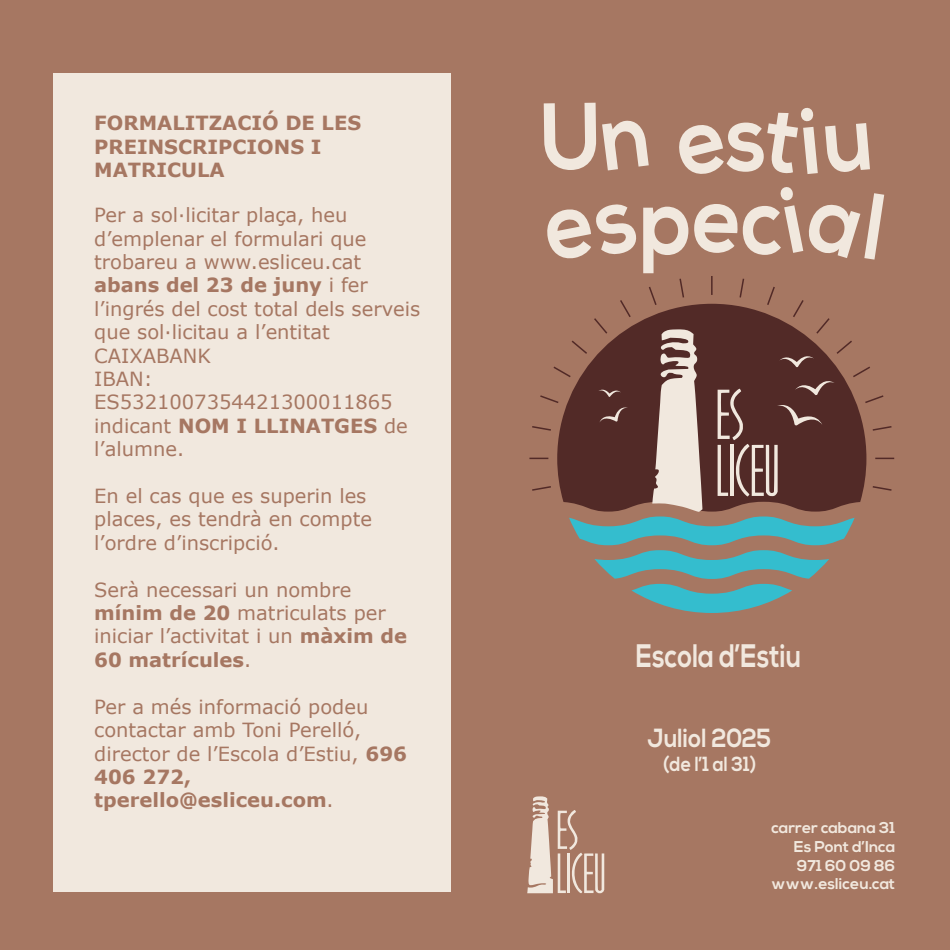
<style>
.page{position:relative;width:950px;height:950px;background:#fff}
.page>*{position:absolute;margin:0;border:0;box-sizing:border-box;transform-origin:0 0}
.t1{font:700 93.75px "Nexa";color:#f1e8de;scale:.9 1}
.t2{font:700 32.55px "Nexa";color:#f1e8de;scale:.79 1}
.t3{font:700 26.25px "Nexa";color:#f1e8de;scale:.88 1}
.t4{font:700 20.4px "Nexa";color:#f1e8de;scale:.88 1}
.t5{font:19.5px/23.4px "font 000000002 dc 8 e 13 e";color:#a67762}
.t6{font:700 15.6px/18.8px "Nexa";color:#f1e8de;text-align:right}
</style>
<div class="page">
<div style="left:0;top:0;width:949px;height:949px;background:#a67762"></div>
<div style="left:53px;top:73px;width:398px;height:818px;background:#f1e8de"></div>
<svg style="left:529px;top:276px;width:365px;height:337px"></svg>
<svg style="left:527px;top:796px;width:77px;height:97px"></svg>
<p class="t5" style="left:94px;top:111px;width:268px">FORMALITZACIÓ DE LES<br>PREINSCRIPCIONS I<br>MATRICULA</p>
<p class="t5" style="left:94px;top:203px;width:327px">Per a sol·licitar plaça, heu d’emplenar el formulari que trobareu a www.esliceu.cat abans del 23 de juny i fer l’ingrés del cost total dels serveis que sol·licitau a l’entitat<br>CAIXABANK<br>IBAN:<br>ES5321007354421300011865 indicant NOM I LLINATGES de l’alumne.</p>
<p class="t5" style="left:94px;top:483px;width:279px">En el cas que es superin les places, es tendrà en compte l’ordre d’inscripció.</p>
<p class="t5" style="left:94px;top:577px;width:314px">Serà necessari un nombre mínim de 20 matriculats per iniciar l’activitat i un màxim de<br>60 matrícules.</p>
<p class="t5" style="left:94px;top:694px;width:314px">Per a més informació podeu contactar amb Toni Perelló, director de l’Escola d’Estiu, 696<br>406 272, tperello@esliceu.com.</p>
<h1 class="t1" style="left:725px;top:84px;width:48px">s</h1>
<h1 class="t1" style="left:640px;top:167px;width:60px">p</h1>
<h1 class="t1" style="left:742px;top:167px;width:46px">c</h1>
<h2 class="t2" style="left:636px;top:637px;width:211px">Escola d’Estiu</h2>
<h3 class="t3" style="left:647px;top:722px;width:142px">Juliol 2025</h3>
<p class="t4" style="left:663px;top:752px;width:107px">(de l’1 al 31)</p>
<p class="t6" style="left:771px;top:819px;width:125px">carrer cabana 31<br>Es Pont d’Inca<br>971 60 09 86 www.esliceu.cat</p>
</div>
